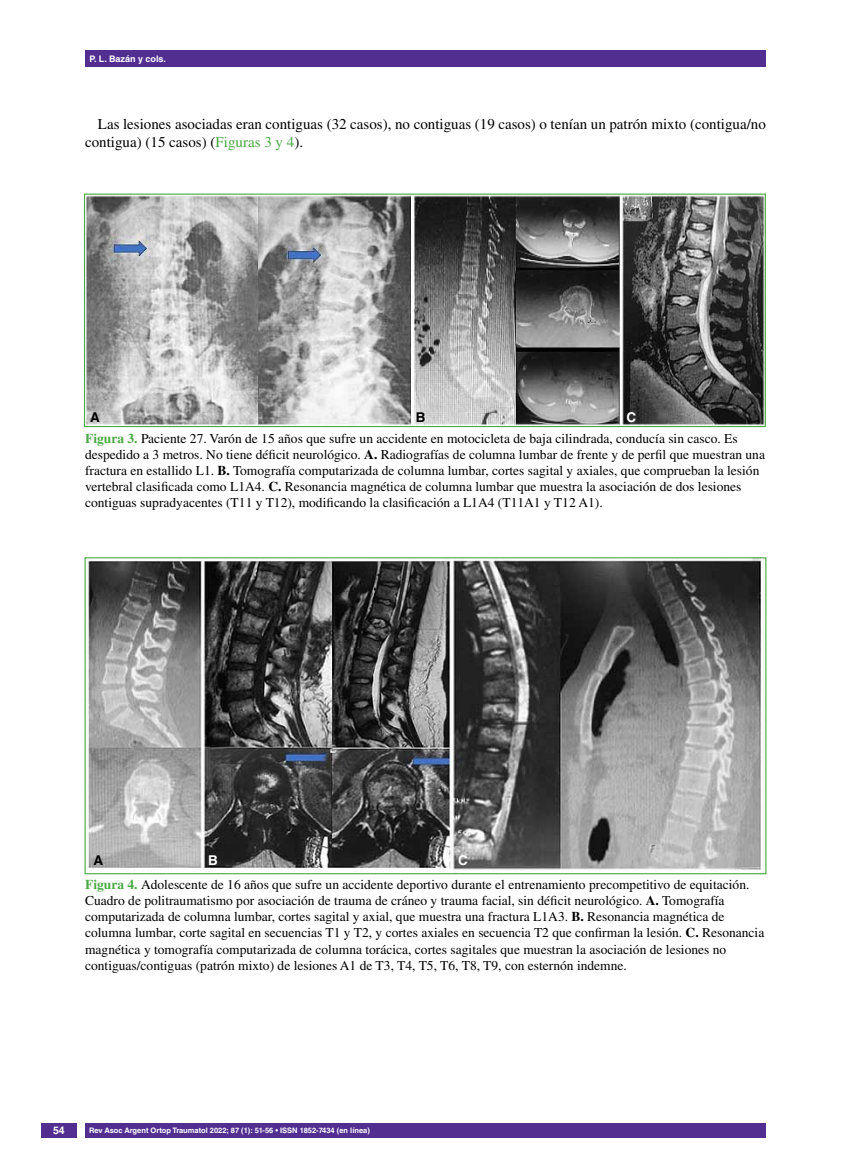
<style>
.page{position:relative;width:851px;height:1170px;background:#fff}
.page>*{position:absolute;margin:0;border:0;box-sizing:border-box;transform-origin:0 0}
.t1{font:15px/18px "Times LT Std";color:#000}
.t2{font:13.5px/16.2px "Times LT Std";color:#000}
.t3{font:700 13.5px "Helvetica LT Std";color:#000}
.t4{font:700 13.5px "Helvetica LT Std";color:#fff}
.t5{font:700 10.5px "Helvetica LT Std";color:#fff}
.t6{font:700 9px "Helvetica LT Std";color:#fff}
.t7{font:700 7.5px "Helvetica LT Std";color:#fff}
.s1{color:#49a942}
.s2{font-weight:700;color:#49a942}
.s3{font-weight:700}
</style>
<div class="page">
<div style="left:41px;top:1123px;width:36px;height:14px;background:#522e91"></div>
<div style="left:85px;top:50px;width:680px;height:17px;background:#522e91"></div>
<div style="left:85px;top:1123px;width:680px;height:14px;background:#522e91"></div>
<img style="left:86px;top:195px;width:677px;height:230px">
<div style="left:84px;top:193px;width:681px;height:234px;border:1px solid #49a942"></div>
<img style="left:88px;top:559px;width:674px;height:313px">
<p class="t6" style="left:89px;top:53px;width:78px">P. L. Bazán y cols.</p>
<p class="t1" style="left:85px;top:115px;width:682px;text-indent:13px">Las lesiones asociadas eran contiguas (32 casos), no contiguas (19 casos) o tenían un patrón mixto (contigua/no contigua) (15 casos) (<span class="s1">Figuras 3 y 4</span>).</p>
<p class="t3" style="left:90px;top:408px;width:11px">A</p>
<p class="t3" style="left:416px;top:408px;width:10px">B</p>
<p class="t4" style="left:626px;top:408px;width:11px">C</p>
<p class="t2" style="left:85px;top:430px;width:681px"><span class="s2">Figura 3.</span> Paciente 27. Varón de 15 años que sufre un accidente en motocicleta de baja cilindrada, conducía sin casco. Es despedido a 3 metros. No tiene déficit neurológico. <span class="s3">A.</span> Radiografías de columna lumbar de frente y de perfil que muestran una fractura en estallido L1. <span class="s3">B.</span> Tomografía computarizada de columna lumbar, cortes sagital y axiales, que comprueban la lesión vertebral clasificada como L1A4. <span class="s3">C.</span> Resonancia magnética de columna lumbar que muestra la asociación de dos lesiones contiguas supradyacentes (T11 y T12), modificando la clasificación a L1A4 (T11A1 y T12 A1).</p>
<p class="t3" style="left:93px;top:851px;width:11px">A</p>
<p class="t4" style="left:208px;top:851px;width:10px">B</p>
<p class="t4" style="left:458px;top:851px;width:11px">C</p>
<p class="t2" style="left:85px;top:876px;width:680px"><span class="s2">Figura 4.</span> Adolescente de 16 años que sufre un accidente deportivo durante el entrenamiento precompetitivo de equitación.<br>Cuadro de politraumatismo por asociación de trauma de cráneo y trauma facial, sin déficit neurológico. <span class="s3">A.</span> Tomografía computarizada de columna lumbar, cortes sagital y axial, que muestra una fractura L1A3. <span class="s3">B.</span> Resonancia magnética de columna lumbar, corte sagital en secuencias T1 y T2, y cortes axiales en secuencia T2 que confirman la lesión. <span class="s3">C.</span> Resonancia magnética y tomografía computarizada de columna torácica, cortes sagitales que muestran la asociación de lesiones no contiguas/contiguas (patrón mixto) de lesiones A1 de T3, T4, T5, T6, T8, T9, con esternón indemne.</p>
<p class="t5" style="left:53px;top:1124px;width:13px">54</p>
<p class="t7" style="left:89px;top:1125px;width:282px">Rev Asoc Argent Ortop Traumatol 2022; 87 (1): 51-56 • ISSN 1852-7434 (en línea)</p>
</div>
